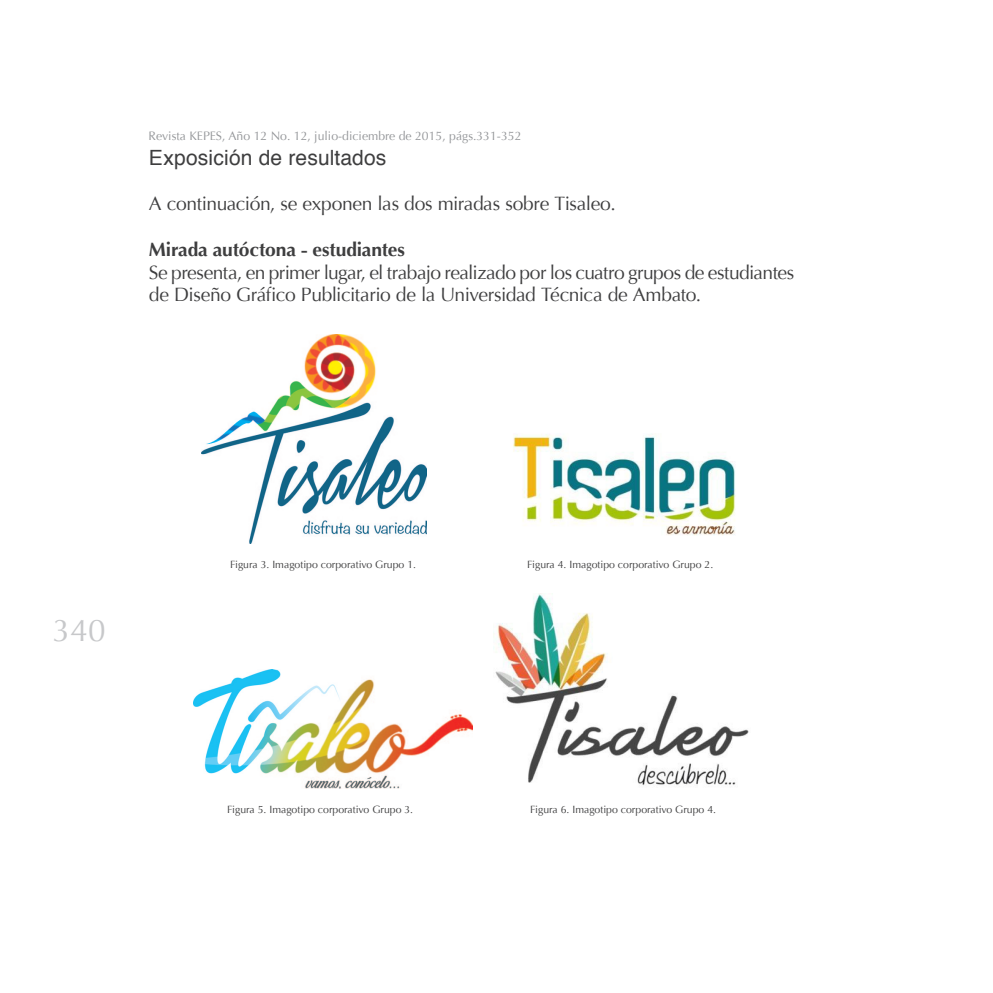
<style>
.page{position:relative;width:993px;height:993px;background:#fff}
.page>*{position:absolute;margin:0;border:0;box-sizing:border-box;transform-origin:0 0}
.t1{font:31.5px "Optima";color:#c7c8ca}
.t2{font:21px "Helvetica";letter-spacing:.005em;color:#3e3e3f}
.t3{font:19.25px/22.8px "Optima";letter-spacing:-.025em;color:#3e3e3f}
.t4{font:12.25px "Optima";color:#939598}
.t5{font:10.5px "Optima";color:#3e3e3f}
.s1{font-weight:700}
.s2{font-family:"Times New Roman";font-weight:700}
</style>
<div class="page">
<img style="left:201px;top:334px;width:225px;height:209px">
<img style="left:513px;top:433px;width:223px;height:103px">
<img style="left:193px;top:669px;width:279px;height:119px">
<img style="left:493px;top:593px;width:256px;height:193px">
<p class="t4" style="left:148px;top:129px;width:374px">Revista KEPES, Año 12 No. 12, julio-diciembre de 2015, págs.331-352</p>
<p class="t2" style="left:149px;top:141px;width:239px">Exposición de resultados</p>
<p class="t3" style="left:149px;top:192px;width:468px">A continuación, se exponen las dos miradas sobre Tisaleo.</p>
<p class="t3" style="left:149px;top:238px;width:646px"><span class="s1">Mirada autóctona</span> <span class="s2">-</span> <span class="s1">estudiantes<br></span>Se presenta, en primer lugar, el trabajo realizado por los cuatro grupos de estudiantes de Diseño Gráfico Publicitario de la Universidad Técnica de Ambato.</p>
<h1 class="t1" style="left:53px;top:612px;width:54px">340</h1>
<p class="t5" style="left:230px;top:558px;width:187px">Figura 3. Imagotipo corporativo Grupo 1.</p>
<p class="t5" style="left:527px;top:558px;width:187px">Figura 4. Imagotipo corporativo Grupo 2.</p>
<p class="t5" style="left:227px;top:803px;width:187px">Figura 5. Imagotipo corporativo Grupo 3.</p>
<p class="t5" style="left:530px;top:803px;width:187px">Figura 6. Imagotipo corporativo Grupo 4.</p>
</div>
